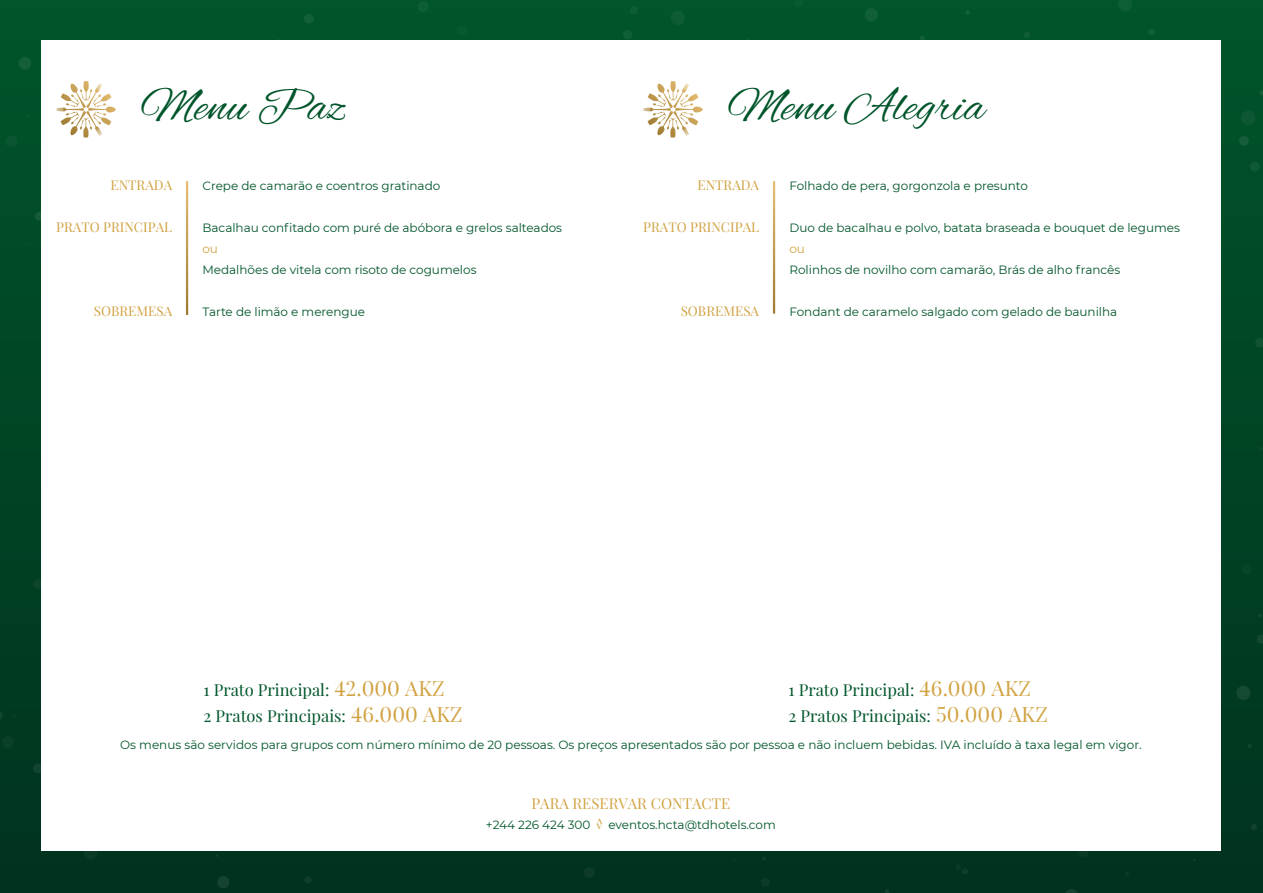
<style>
.page{position:relative;width:1263px;height:893px;background:#fff}
.page>*{position:absolute;margin:0;border:0;box-sizing:border-box;transform-origin:0 0}
.t1{font:48px "Alex Brush";color:#00552a}
.t2{font:16.5px "Playfair Display";color:#00552a}
.t3{font:15px "Playfair Display";color:#d1a241}
.t4{font:13.5px "Playfair Display";color:#d1a241}
.t5{font:12px "Montserrat";color:#00552a}
.t6{font:12px "Montserrat";color:#d1a241}
.s1{font-size:21px;color:#d1a241}
.s2{font-family:"Playfair Display";color:#d1a241}
</style>
<div class="page">
<div style="left:0;top:0;width:1263px;height:893px;background:linear-gradient(to bottom,#00552a,#00321e)"></div>
<div style="left:41px;top:40px;width:1180px;height:811px;background:#fff"></div>
<div style="left:583px;top:867px;width:11px;height:11px;background:#0c3c28;border-radius:50%"></div>
<svg style="left:794px;top:0;width:9px;height:7px"></svg>
<svg style="left:1065px;top:889px;width:13px;height:4px"></svg>
<svg style="left:762px;top:857px;width:4px;height:3px"></svg>
<div style="left:761px;top:878px;width:9px;height:9px;background:#0b3b27;border-radius:50%"></div>
<svg style="left:1125px;top:872px;width:4px;height:3px"></svg>
<svg style="left:1078px;top:846px;width:11px;height:11px"></svg>
<svg style="left:956px;top:864px;width:5px;height:6px"></svg>
<svg style="left:885px;top:889px;width:4px;height:4px"></svg>
<svg style="left:1259px;top:90px;width:4px;height:5px"></svg>
<div style="left:1241px;top:111px;width:14px;height:14px;background:#0d5832;border-radius:50%"></div>
<div style="left:1239px;top:136px;width:10px;height:10px;background:#155e39;border-radius:50%"></div>
<div style="left:1250px;top:162px;width:10px;height:10px;background:#105a35;border-radius:50%"></div>
<svg style="left:1255px;top:338px;width:8px;height:10px"></svg>
<svg style="left:1259px;top:447px;width:4px;height:3px"></svg>
<div style="left:1241px;top:564px;width:11px;height:11px;background:#084528;border-radius:50%"></div>
<svg style="left:1258px;top:613px;width:4px;height:4px"></svg>
<svg style="left:1257px;top:634px;width:6px;height:10px"></svg>
<div style="left:1236px;top:686px;width:14px;height:14px;background:#144932;border-radius:50%"></div>
<svg style="left:1247px;top:744px;width:5px;height:4px"></svg>
<svg style="left:1251px;top:824px;width:6px;height:6px"></svg>
<div style="left:1148px;top:29px;width:7px;height:6px;background:#105e37;border-radius:50%"></div>
<svg style="left:1118px;top:0;width:14px;height:11px"></svg>
<div style="left:304px;top:876px;width:8px;height:7px;background:#0f3f2b;border-radius:50%"></div>
<div style="left:962px;top:868px;width:6px;height:7px;background:#0e3e2a;border-radius:50%"></div>
<div style="left:1023px;top:31px;width:7px;height:7px;background:#0d5c34;border-radius:50%"></div>
<svg style="left:965px;top:10px;width:5px;height:5px"></svg>
<div style="left:2px;top:736px;width:12px;height:12px;background:#0a3f28;border-radius:50%"></div>
<svg style="left:33px;top:763px;width:10px;height:10px"></svg>
<svg style="left:84px;top:845px;width:14px;height:14px"></svg>
<div style="left:217px;top:876px;width:12px;height:12px;background:#14432f;border-radius:50%"></div>
<svg style="left:0;top:711px;width:3px;height:9px"></svg>
<svg style="left:912px;top:36px;width:13px;height:4px"></svg>
<div style="left:865px;top:8px;width:13px;height:13px;background:#115f38;border-radius:50%"></div>
<svg style="left:33px;top:579px;width:10px;height:10px"></svg>
<div style="left:273px;top:39px;width:12px;height:12px;background:#fff;border-radius:50%"></div>
<div style="left:304px;top:14px;width:10px;height:10px;background:#126039;border-radius:50%"></div>
<svg style="left:35px;top:212px;width:9px;height:9px"></svg>
<div style="left:5px;top:135px;width:12px;height:12px;background:#0a5630;border-radius:50%"></div>
<svg style="left:25px;top:114px;width:4px;height:4px"></svg>
<div style="left:18px;top:57px;width:13px;height:13px;background:#135f38;border-radius:50%"></div>
<div style="left:457px;top:26px;width:10px;height:9px;background:#07582f;border-radius:50%"></div>
<div style="left:418px;top:1px;width:11px;height:11px;background:#0e5e35;border-radius:50%"></div>
<div style="left:623px;top:30px;width:9px;height:9px;background:#0f5e36;border-radius:50%"></div>
<div style="left:630px;top:6px;width:8px;height:9px;background:#0d5d34;border-radius:50%"></div>
<div style="left:671px;top:11px;width:14px;height:14px;background:#0d5c34;border-radius:50%"></div>
<svg style="left:186px;top:181px;width:2px;height:134px"></svg>
<svg style="left:773px;top:181px;width:2px;height:133px"></svg>
<svg style="left:83px;top:81px;width:16px;height:27px"></svg>
<svg style="left:670px;top:81px;width:16px;height:27px"></svg>
<h1 class="t1" style="left:141px;top:79px;width:207px">Menu Paz</h1>
<h1 class="t1" style="left:728px;top:79px;width:258px">Menu Alegria</h1>
<p class="t4" style="left:111px;top:176px;width:63px">ENTRADA</p>
<p class="t4" style="left:56px;top:218px;width:117px">PRATO PRINCIPAL</p>
<p class="t4" style="left:94px;top:302px;width:80px">SOBREMESA</p>
<p class="t5" style="left:202px;top:177px;width:239px">Crepe de camarão e coentros gratinado</p>
<p class="t5" style="left:202px;top:219px;width:361px">Bacalhau confitado com puré de abóbora e grelos salteados</p>
<p class="t6" style="left:202px;top:240px;width:17px">ou</p>
<p class="t5" style="left:202px;top:261px;width:276px">Medalhões de vitela com risoto de cogumelos</p>
<p class="t5" style="left:202px;top:303px;width:164px">Tarte de limão e merengue</p>
<p class="t4" style="left:697px;top:176px;width:63px">ENTRADA</p>
<p class="t4" style="left:643px;top:218px;width:117px">PRATO PRINCIPAL</p>
<p class="t4" style="left:681px;top:302px;width:80px">SOBREMESA</p>
<p class="t5" style="left:789px;top:177px;width:240px">Folhado de pera, gorgonzola e presunto</p>
<p class="t5" style="left:789px;top:219px;width:392px">Duo de bacalhau e polvo, batata braseada e bouquet de legumes</p>
<p class="t6" style="left:789px;top:240px;width:17px">ou</p>
<p class="t5" style="left:789px;top:261px;width:332px">Rolinhos de novilho com camarão, Brás de alho francês</p>
<p class="t5" style="left:789px;top:303px;width:329px">Fondant de caramelo salgado com gelado de baunilha</p>
<h2 class="t2" style="left:204px;top:680px;width:243px">1 Prato Principal: <span class="s1">42.000 AKZ</span></h2>
<h2 class="t2" style="left:788px;top:680px;width:244px">1 Prato Principal: <span class="s1">46.000 AKZ</span></h2>
<h2 class="t2" style="left:204px;top:705px;width:260px">2 Pratos Principais: <span class="s1">46.000 AKZ</span></h2>
<h2 class="t2" style="left:788px;top:705px;width:261px">2 Pratos Principais: <span class="s1">50.000 AKZ</span></h2>
<p class="t5" style="left:120px;top:736px;width:1023px">Os menus são servidos para grupos com número mínimo de 20 pessoas. Os preços apresentados são por pessoa e não incluem bebidas. IVA incluído à taxa legal em vigor.</p>
<p class="t3" style="left:531px;top:794px;width:200px">PARA RESERVAR CONTACTE</p>
<p class="t5" style="left:486px;top:816px;width:291px">+244 226 424 300 <span class="s2">◊</span> eventos.hcta@tdhotels.com</p>
</div>
